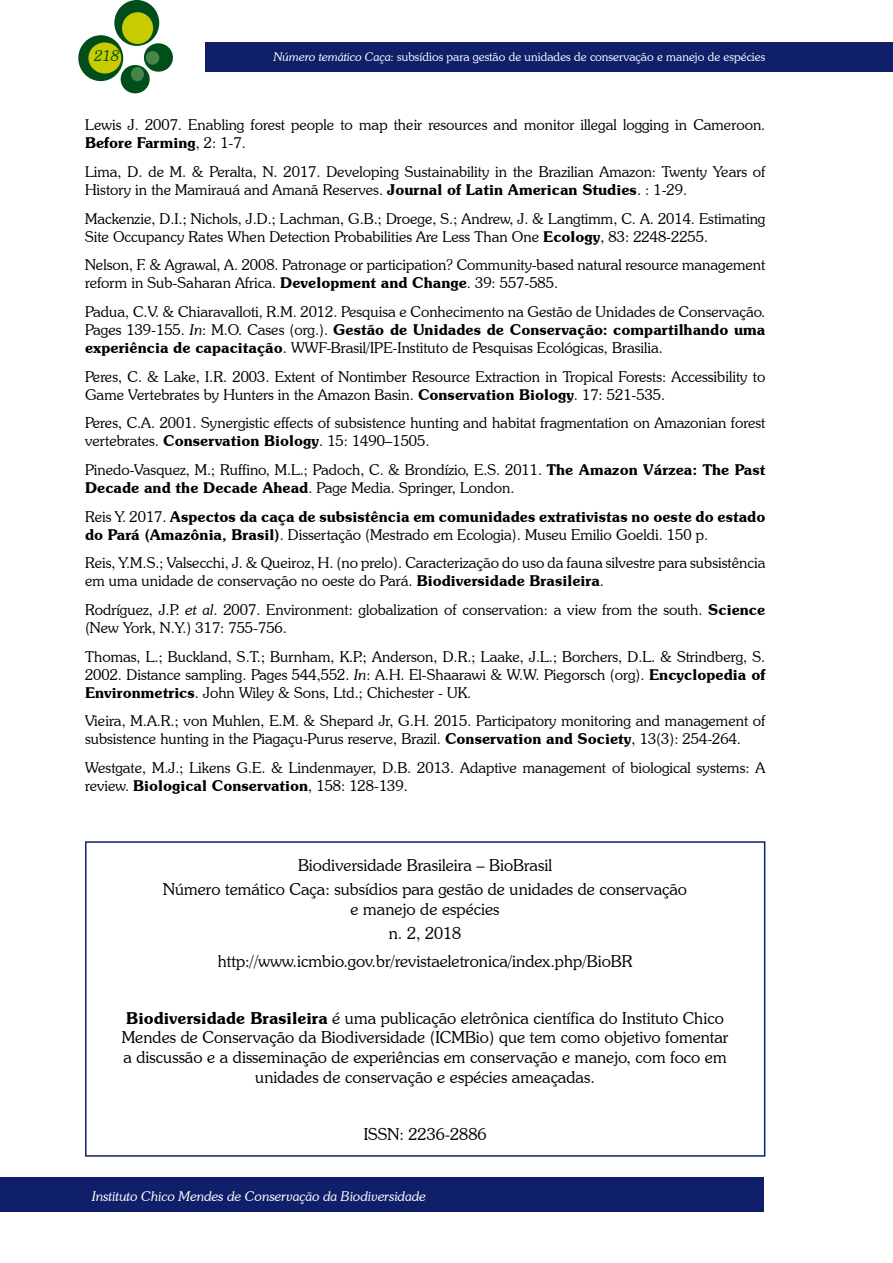
<style>
.page{position:relative;width:893px;height:1263px;background:#fff}
.page>*{position:absolute;margin:0;border:0;box-sizing:border-box;transform-origin:0 0}
.t1{font:300 16.5px/19.8px "Souvenir IT Cby BT";color:#000;text-align:center}
.t2{font:300 15px/18px "Souvenir IT Cby BT";color:#000}
.t3{font:600 15px/18px "Souvenir IT Cby BT";color:#000}
.t4{font:italic 300 15px "Souvenir IT Cby BT";color:#004e1a}
.t5{font:italic 300 13.5px "Souvenir IT Cby BT";color:#fff}
.t6{font:300 12px "Souvenir IT Cby BT";color:#fff}
.s1{font-style:italic}
.s2{font-weight:600}
.s3{font-weight:300}
</style>
<div class="page">
<div style="left:205px;top:43px;width:687px;height:29px;background:#101f69"></div>
<div style="left:114px;top:0;width:45px;height:46px;background:#004e1a;border-radius:50%"></div>
<div style="left:78px;top:35px;width:45px;height:46px;background:#004e1a;border-radius:50%"></div>
<div style="left:144px;top:43px;width:29px;height:29px;background:#004e1a;border-radius:50%"></div>
<div style="left:121px;top:65px;width:29px;height:28px;background:#004e1a;border-radius:50%"></div>
<div style="left:122px;top:12px;width:31px;height:32px;background:#c8cb00;border-radius:50%"></div>
<div style="left:88px;top:42px;width:33px;height:31px;background:#c8cb00;border-radius:50%"></div>
<div style="left:146px;top:51px;width:13px;height:14px;background:#47864a;border-radius:50%"></div>
<div style="left:131px;top:67px;width:13px;height:14px;background:#47864a;border-radius:50%"></div>
<div style="left:0;top:1178px;width:764px;height:34px;background:#101f69"></div>
<div style="left:85px;top:841px;width:680px;height:316px;border:2px solid #101f69"></div>
<p class="t4" style="left:95px;top:46px;width:26px">218</p>
<p class="t6" style="left:274px;top:49px;width:493px"><span class="s1">Número temático Caça</span>: subsídios para gestão de unidades de conservação e manejo de espécies</p>
<p class="t2" style="left:85px;top:116px;width:682px">Lewis J. 2007. Enabling forest people to map their resources and monitor illegal logging in Cameroon.<br><span class="s2">Before Farming</span>, 2: 1-7.</p>
<p class="t2" style="left:85px;top:163px;width:682px">Lima, D. de M. &amp; Peralta, N. 2017. Developing Sustainability in the Brazilian Amazon: Twenty Years of<br>History in the Mamirauá and Amanã Reserves. <span class="s2">Journal of Latin American Studies</span>. : 1-29.</p>
<p class="t2" style="left:85px;top:209px;width:682px">Mackenzie, D.I.; Nichols, J.D.; Lachman, G.B.; Droege, S.; Andrew, J. &amp; Langtimm, C. A. 2014. Estimating<br>Site Occupancy Rates When Detection Probabilities Are Less Than One <span class="s2">Ecology</span>, 83: 2248-2255.</p>
<p class="t2" style="left:85px;top:256px;width:682px">Nelson, F. &amp; Agrawal, A. 2008. Patronage or participation? Community-based natural resource management reform in Sub-Saharan Africa. <span class="s2">Development and Change</span>. 39: 557-585.</p>
<p class="t2" style="left:85px;top:303px;width:682px;text-align:justify">Padua, C.V. &amp; Chiaravalloti, R.M. 2012. Pesquisa e Conhecimento na Gestão de Unidades de Conservação.<br>Pages 139-155. <span class="s1">In</span>: M.O. Cases (org.). <span class="s2">Gestão de Unidades de Conservação: compartilhando uma experiência de capacitação</span>. WWF-Brasil/IPE-Instituto de Pesquisas Ecológicas, Brasilia.</p>
<p class="t2" style="left:85px;top:367px;width:682px">Peres, C. &amp; Lake, I.R. 2003. Extent of Nontimber Resource Extraction in Tropical Forests: Accessibility to<br>Game Vertebrates by Hunters in the Amazon Basin. <span class="s2">Conservation Biology</span>. 17: 521-535.</p>
<p class="t2" style="left:85px;top:414px;width:682px">Peres, C.A. 2001. Synergistic effects of subsistence hunting and habitat fragmentation on Amazonian forest vertebrates. <span class="s2">Conservation Biology</span>. 15: 1490–1505.</p>
<p class="t2" style="left:85px;top:460px;width:682px">Pinedo-Vasquez, M.; Ruffino, M.L.; Padoch, C. &amp; Brondízio, E.S. 2011. <span class="s2">The Amazon Várzea: The Past<br>Decade and the Decade Ahead</span>. Page Media. Springer, London.</p>
<p class="t3" style="left:85px;top:507px;width:682px"><span class="s3">Reis Y. 2017.</span> Aspectos da caça de subsistência em comunidades extrativistas no oeste do estado do Pará (Amazônia, Brasil)<span class="s3">. Dissertação (Mestrado em Ecologia). Museu Emilio Goeldi. 150 p.</span></p>
<p class="t2" style="left:85px;top:554px;width:682px">Reis, Y.M.S.; Valsecchi, J. &amp; Queiroz, H. (no prelo). Caracterização do uso da fauna silvestre para subsistência em uma unidade de conservação no oeste do Pará. <span class="s2">Biodiversidade Brasileira</span>.</p>
<p class="t2" style="left:85px;top:600px;width:682px">Rodríguez, J.P. <span class="s1">et al</span>. 2007. Environment: globalization of conservation: a view from the south. <span class="s2">Science </span>(New York, N.Y.) 317: 755-756.</p>
<p class="t2" style="left:85px;top:647px;width:682px;text-align:justify">Thomas, L.; Buckland, S.T.; Burnham, K.P.; Anderson, D.R.; Laake, J.L.; Borchers, D.L. &amp; Strindberg, S.<br>2002. Distance sampling. Pages 544,552. <span class="s1">In</span>: A.H. El-Shaarawi &amp; W.W. Piegorsch (org). <span class="s2">Encyclopedia of Environmetrics</span>. John Wiley &amp; Sons, Ltd.; Chichester - UK.</p>
<p class="t2" style="left:85px;top:712px;width:682px">Vieira, M.A.R.; von Muhlen, E.M. &amp; Shepard Jr, G.H. 2015. Participatory monitoring and management of subsistence hunting in the Piagaçu-Purus reserve, Brazil. <span class="s2">Conservation and Society</span>, 13(3): 254-264.</p>
<p class="t2" style="left:85px;top:758px;width:682px">Westgate, M.J.; Likens G.E. &amp; Lindenmayer, D.B. 2013. Adaptive management of biological systems: A review. <span class="s2">Biological Conservation</span>, 158: 128-139.</p>
<p class="t1" style="left:163px;top:853px;width:526px;line-height:24px">Biodiversidade Brasileira – BioBrasil<br>Número temático Caça: subsídios para gestão de unidades de conservação</p>
<p class="t1" style="left:351px;top:896px;width:150px;line-height:24px">e manejo de espécies n. 2, 2018</p>
<p class="t1" style="left:218px;top:951px;width:416px">http://www.icmbio.gov.br/revistaeletronica/index.php/BioBR</p>
<p class="t1" style="left:122px;top:1007px;width:608px"><span class="s2">Biodiversidade Brasileira</span> é uma publicação eletrônica científica do Instituto Chico Mendes de Conservação da Biodiversidade (ICMBio) que tem como objetivo fomentar a discussão e a disseminação de experiências em conservação e manejo, com foco em unidades de conservação e espécies ameaçadas.</p>
<p class="t1" style="left:364px;top:1123px;width:124px">ISSN: 2236-2886</p>
<p class="t5" style="left:92px;top:1188px;width:335px">Instituto Chico Mendes de Conservação da Biodiversidade</p>
</div>
